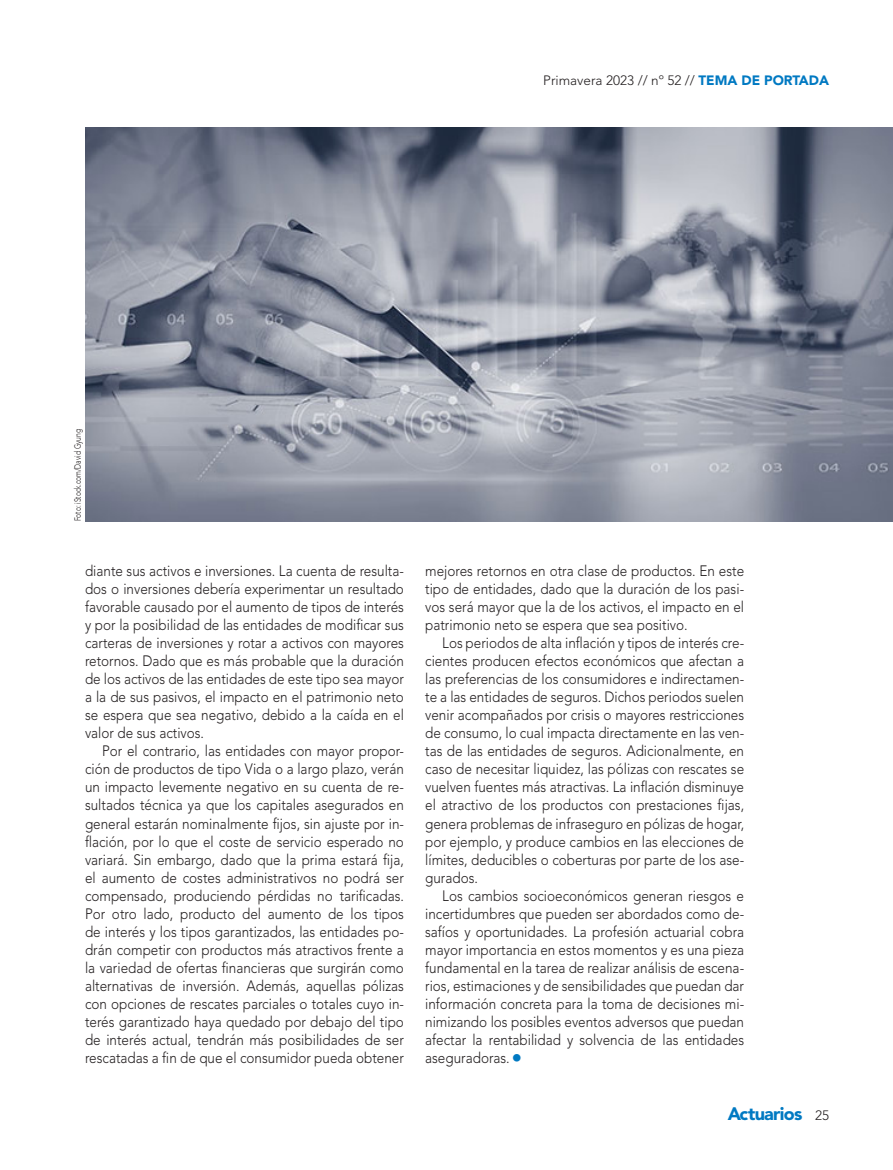
<style>
.page{position:relative;width:893px;height:1170px;background:#fff}
.page>*{position:absolute;margin:0;border:0;box-sizing:border-box;transform-origin:0 0}
.t1{font:900 18px "Avenir LT Std";letter-spacing:-.04em;color:#0079c2}
.act_texto_comun{font:300 15px/18px "Avenir LT Std";color:#231f20;text-align:justify;scale:.9 1}
.t2{font:300 13.5px "Avenir LT Std";color:#231f20}
.firma_foto{font:300 9px "Avenir";color:#231f20;scale:.75 1}
.s1{font-weight:900;color:#0079c2}
.s2{font-weight:300;font-size:13.5px;color:#231f20}
</style>
<div class="page">
<img style="left:85px;top:128px;width:808px;height:393px">
<p class="t2" style="left:543px;top:72px;width:287px">Primavera 2023 // nº 52 // <span class="s1">TEMA DE PORTADA</span></p>
<p class="firma_foto" style="left:72px;top:521px;width:124px;rotate:-90deg">Foto: iStock.com/David Gyung</p>
<p class="act_texto_comun" style="left:85px;top:562px;width:356px">diante sus activos e inversiones. La cuenta de resulta&shy;dos o inversiones debería experimentar un resultado favorable causado por el aumento de tipos de interés y por la posibilidad de las entidades de modificar sus carteras de inversiones y rotar a activos con mayores retornos. Dado que es más probable que la duración de los activos de las entidades de este tipo sea mayor a la de sus pasivos, el impacto en el patrimonio neto se espera que sea negativo, debido a la caída en el valor de sus activos.</p>
<p class="act_texto_comun" style="left:85px;top:742px;width:356px;text-indent:17px">Por el contrario, las entidades con mayor propor&shy;ción de productos de tipo Vida o a largo plazo, verán un impacto levemente negativo en su cuenta de re&shy;sultados técnica ya que los capitales asegurados en general estarán nominalmente fijos, sin ajuste por in&shy;flación, por lo que el coste de servicio esperado no variará. Sin embargo, dado que la prima estará fija, el aumento de costes administrativos no podrá ser compensado, produciendo pérdidas no tarificadas.<br>Por otro lado, producto del aumento de los tipos de interés y los tipos garantizados, las entidades po&shy;drán competir con productos más atractivos frente a la variedad de ofertas financieras que surgirán como alternativas de inversión. Además, aquellas pólizas con opciones de rescates parciales o totales cuyo in&shy;terés garantizado haya quedado por debajo del tipo de interés actual, tendrán más posibilidades de ser rescatadas a fin de que el consumidor pueda obtener</p>
<p class="act_texto_comun" style="left:425px;top:562px;width:356px">mejores retornos en otra clase de productos. En este tipo de entidades, dado que la duración de los pasi&shy;vos será mayor que la de los activos, el impacto en el patrimonio neto se espera que sea positivo.</p>
<p class="act_texto_comun" style="left:425px;top:634px;width:356px;text-indent:17px">Los periodos de alta inflación y tipos de interés cre&shy;cientes producen efectos económicos que afectan a las preferencias de los consumidores e indirectamen&shy;te a las entidades de seguros. Dichos periodos suelen venir acompañados por crisis o mayores restricciones de consumo, lo cual impacta directamente en las ven&shy;tas de las entidades de seguros. Adicionalmente, en caso de necesitar liquidez, las pólizas con rescates se vuelven fuentes más atractivas. La inflación disminuye el atractivo de los productos con prestaciones fijas, genera problemas de infraseguro en pólizas de hogar, por ejemplo, y produce cambios en las elecciones de límites, deducibles o coberturas por parte de los ase&shy;gurados.</p>
<p class="act_texto_comun" style="left:425px;top:886px;width:356px;text-indent:17px">Los cambios socioeconómicos generan riesgos e incertidumbres que pueden ser abordados como de&shy;safíos y oportunidades. La profesión actuarial cobra mayor importancia en estos momentos y es una pieza fundamental en la tarea de realizar análisis de escena&shy;rios, estimaciones y de sensibilidades que puedan dar información concreta para la toma de decisiones mi&shy;nimizando los posibles eventos adversos que puedan afectar la rentabilidad y solvencia de las entidades aseguradoras. <sup>■</sup></p>
<p class="t1" style="left:728px;top:1102px;width:103px">Actuarios <span class="s2">25</span></p>
</div>
